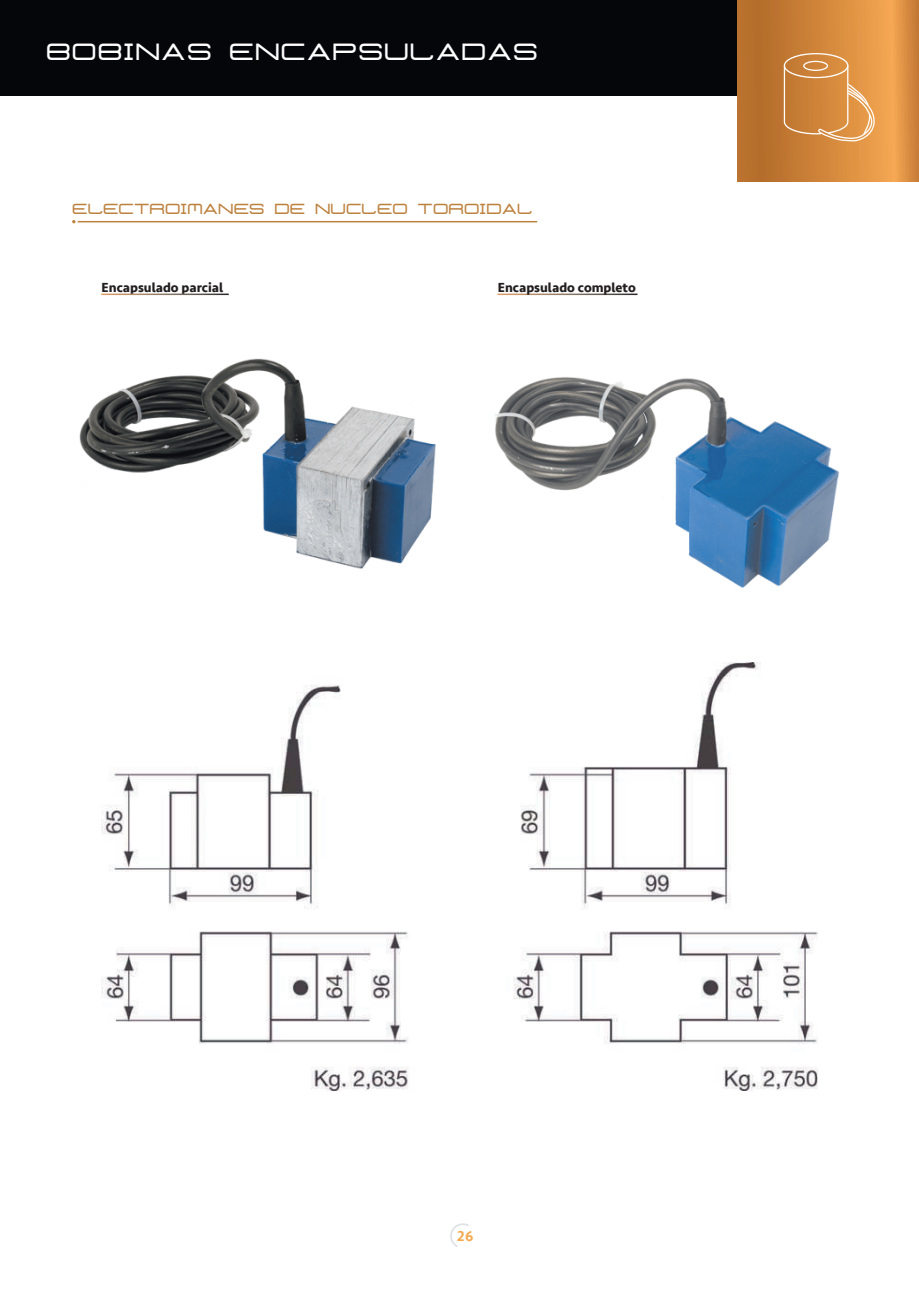
<style>
.page{position:relative;width:919px;height:1289px;background:#fff}
.page>*{position:absolute;margin:0;border:0;box-sizing:border-box;transform-origin:0 0}
.t1{font:700 24px "SANDBOX";letter-spacing:.05em;color:#fff}
.t2{font:700 15px "SANDBOX";letter-spacing:.01em;color:#bd813e}
.t3{font:500 15px "Seravek";color:#f3a94c}
.t4{font:700 13.5px "Seravek";color:#231f20}
</style>
<div class="page">
<div style="left:0;top:0;width:767px;height:96px;background:#05060a"></div>
<svg style="left:737px;top:0;width:181px;height:182px;background:#d0853b"></svg>
<svg style="left:450px;top:1223px;width:19px;height:24px"></svg>
<img style="left:495px;top:377px;width:344px;height:210px">
<img style="left:80px;top:358px;width:356px;height:211px">
<img style="left:101px;top:662px;width:716px;height:428px">
<hr style="left:78px;top:221px;width:459px;height:1px;background:#bd813e">
<svg style="left:783px;top:53px;width:93px;height:88px;background:#d89550"></svg>
<h1 class="t1" style="left:46px;top:34px;width:493px">BOBINAS ENCAPSULADAS</h1>
<p class="t2" style="left:72px;top:197px;width:462px">ELECTROIMANES DE NUCLEO TOROIDAL</p>
<p class="t4" style="left:102px;top:277px;width:123px">Encapsulado parcial</p>
<p class="t4" style="left:498px;top:277px;width:139px">Encapsulado completo</p>
<p class="t3" style="left:457px;top:1226px;width:18px">26</p>
</div>
